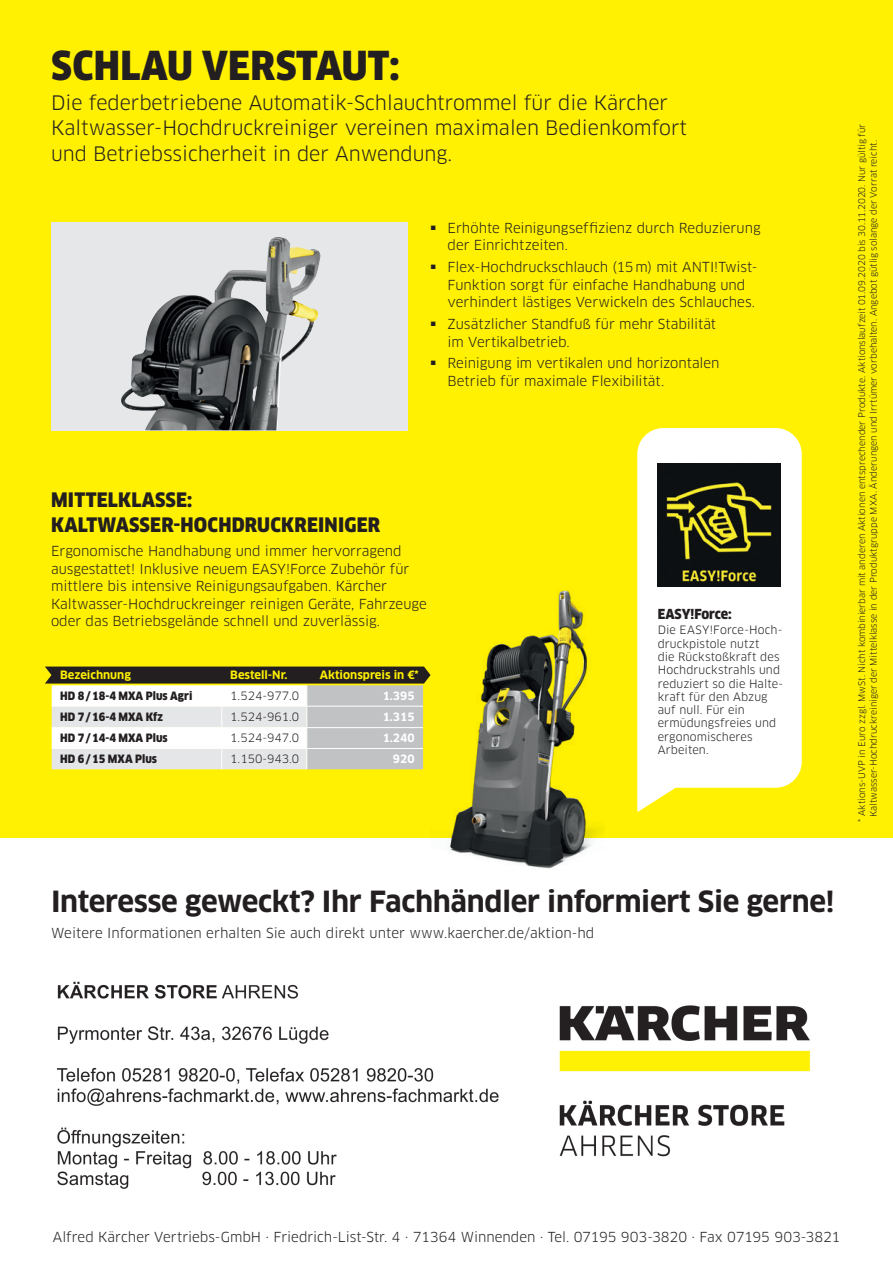
<style>
.page{position:relative;width:893px;height:1263px;background:#fff}
.page>*{position:absolute;margin:0;border:0;box-sizing:border-box;transform-origin:0 0}
.Copy_Book_9pt{font:900 39px "Clan Pro Narr";letter-spacing:.01em;color:#231f20}
.t1{font:700 28.5px "Clan Pro";letter-spacing:-.01em;color:#231f20}
.Copy_Book_9pt-2{font:19.5px/25.3px "Clan Pro";color:#231f20}
.Copy_Book_9pt-3{font:900 19.5px/25.3px "Clan Pro Narr";letter-spacing:.01em;color:#231f20}
.Copy_Book_9pt-4{font:13.5px/17.5px "Clan Pro";color:#231f20}
.Headline_NarrowBlack{font:13.5px "Clan Pro";letter-spacing:.005em;color:#231f20}
.Headline_NarrowBlack-2{font:900 13.5px "Clan Pro Narr";letter-spacing:-.005em;color:#231f20}
.Headline_NarrowBlack-3{font:11.25px/13.2px "Clan Pro";letter-spacing:.005em;color:#231f20}
.t2{font:900 11.25px "Clan Pro Narr";color:#231f20}
.t3{font:700 11.25px "Clan Pro";color:#fff101}
.t4{font:700 11.25px "Clan Pro";color:#fff}
.t5{font:9px/11.7px "Clan Pro";letter-spacing:-.005em;color:#231f20}
</style>
<div class="page">
<div style="left:0;top:0;width:893px;height:838px;background:#fff101"></div>
<div style="left:51px;top:222px;width:356px;height:208px;background:#e6e7e9"></div>
<img style="left:121px;top:237px;width:200px;height:193px">
<img style="left:447px;top:590px;width:151px;height:279px">
<img style="left:451px;top:591px;width:134px;height:274px">
<svg style="left:45px;top:666px;width:386px;height:103px;background:#c6c5b8"></svg>
<svg style="left:637px;top:428px;width:165px;height:384px;background:#fdfbe7"></svg>
<img style="left:658px;top:463px;width:122px;height:123px">
<img style="left:57px;top:981px;width:754px;height:208px">
<p class="Copy_Book_9pt" style="left:51px;top:43px;width:350px">SCHLAU VERSTAUT:</p>
<p class="Copy_Book_9pt-2" style="left:51px;top:90px;width:638px">Die federbetriebene Automatik-Schlauchtrommel für die Kärcher<br>Kaltwasser-Hochdruckreiniger vereinen maximalen Bedienkomfort und Betriebssicherheit in der Anwendung.</p>
<p class="Copy_Book_9pt-4" style="left:448px;top:219px;width:315px;text-indent:-17px"><sup>■</sup> Erhöhte Reinigungseffizienz durch Reduzierung der Einrichtzeiten.</p>
<p class="Copy_Book_9pt-4" style="left:448px;top:258px;width:311px;text-indent:-17px"><sup>■</sup> Flex-Hochdruckschlauch (15m) mit ANTI!Twist-<br>Funktion sorgt für einfache Handhabung und verhindert lästiges Verwickeln des Schlauches.</p>
<p class="Copy_Book_9pt-4" style="left:448px;top:315px;width:270px;text-indent:-17px"><sup>■</sup> Zusätzlicher Standfuß für mehr Stabilität im Vertikalbetrieb.</p>
<p class="Copy_Book_9pt-4" style="left:448px;top:355px;width:273px;text-indent:-17px"><sup>■</sup> Reinigung im vertikalen und horizontalen<br>Betrieb für maximale Flexibilität.</p>
<p class="Copy_Book_9pt-3" style="left:51px;top:487px;width:331px">MITTELKLASSE:<br>KALTWASSER-HOCHDRUCKREINIGER</p>
<p class="Copy_Book_9pt-4" style="left:51px;top:542px;width:377px">Ergonomische Handhabung und immer hervorragend ausgestattet! Inklusive neuem EASY!Force Zubehör für mittlere bis intensive Reinigungsaufgaben. Kärcher Kaltwasser-Hochdruckreinger reinigen Geräte, Fahrzeuge oder das Betriebsgelände schnell und zuverlässig.</p>
<p class="t3" style="left:60px;top:669px;width:72px">Bezeichnung</p>
<p class="t3" style="left:230px;top:669px;width:59px">Bestell-Nr.</p>
<p class="t3" style="left:320px;top:669px;width:100px">Aktionspreis in €*</p>
<p class="t2" style="left:60px;top:689px;width:134px">HD 8/18-4 MXA Plus Agri</p>
<p class="Headline_NarrowBlack-3" style="left:230px;top:689px;width:70px">1.524-977.0</p>
<p class="t4" style="left:383px;top:689px;width:33px">1.395</p>
<p class="t2" style="left:60px;top:710px;width:104px">HD 7/16-4 MXA Kfz</p>
<p class="Headline_NarrowBlack-3" style="left:230px;top:710px;width:70px">1.524-961.0</p>
<p class="t4" style="left:383px;top:710px;width:33px">1.315</p>
<p class="t2" style="left:60px;top:732px;width:109px">HD 7/14-4 MXA Plus</p>
<p class="Headline_NarrowBlack-3" style="left:230px;top:732px;width:70px">1.524-947.0</p>
<p class="t4" style="left:383px;top:732px;width:33px">1.240</p>
<p class="t2" style="left:60px;top:753px;width:98px">HD 6/15 MXA Plus</p>
<p class="Headline_NarrowBlack-3" style="left:230px;top:752px;width:70px">1.150-943.0</p>
<p class="t4" style="left:393px;top:753px;width:23px">920</p>
<p class="Headline_NarrowBlack-2" style="left:658px;top:606px;width:75px">EASY!Force:</p>
<p class="Headline_NarrowBlack-3" style="left:658px;top:624px;width:127px">Die EASY!Force-Hoch&shy;druckpistole nutzt<br>die Rückstoßkraft des<br>Hochdruckstrahls und reduziert so die Halte&shy;kraft für den Abzug auf null. Für ein ermüdungsfreies und ergonomischeres<br>Arbeiten.</p>
<p class="t5" style="left:856px;top:817px;width:695px;text-indent:-4px;rotate:-90deg">* Aktions-UVP in Euro zzgl. MwSt. Nicht kombinierbar mit anderen Aktionen entsprechender Produkte. Aktionslaufzeit 01.09.2020 bis 30.11.2020. Nur gültig für<br>Kaltwasser-Hochdruckreiniger der Mittelklasse in der Produktgruppe MXA. Änderungen und Irrtümer vorbehalten. Angebot gütlig solange der Vorrat reicht.</p>
<p class="t1" style="left:51px;top:885px;width:785px">Interesse geweckt? Ihr Fachhändler informiert Sie gerne!</p>
<p class="Headline_NarrowBlack" style="left:51px;top:925px;width:545px">Weitere Informationen erhalten Sie auch direkt unter www.kaercher.de/aktion-hd</p>
<p class="Copy_Book_9pt-4" style="left:53px;top:1228px;width:789px">Alfred Kärcher Vertriebs-GmbH · Friedrich-List-Str. 4 · 71364 Winnenden · Tel. 07195 903-3820 · Fax 07195 903-3821</p>
</div>
